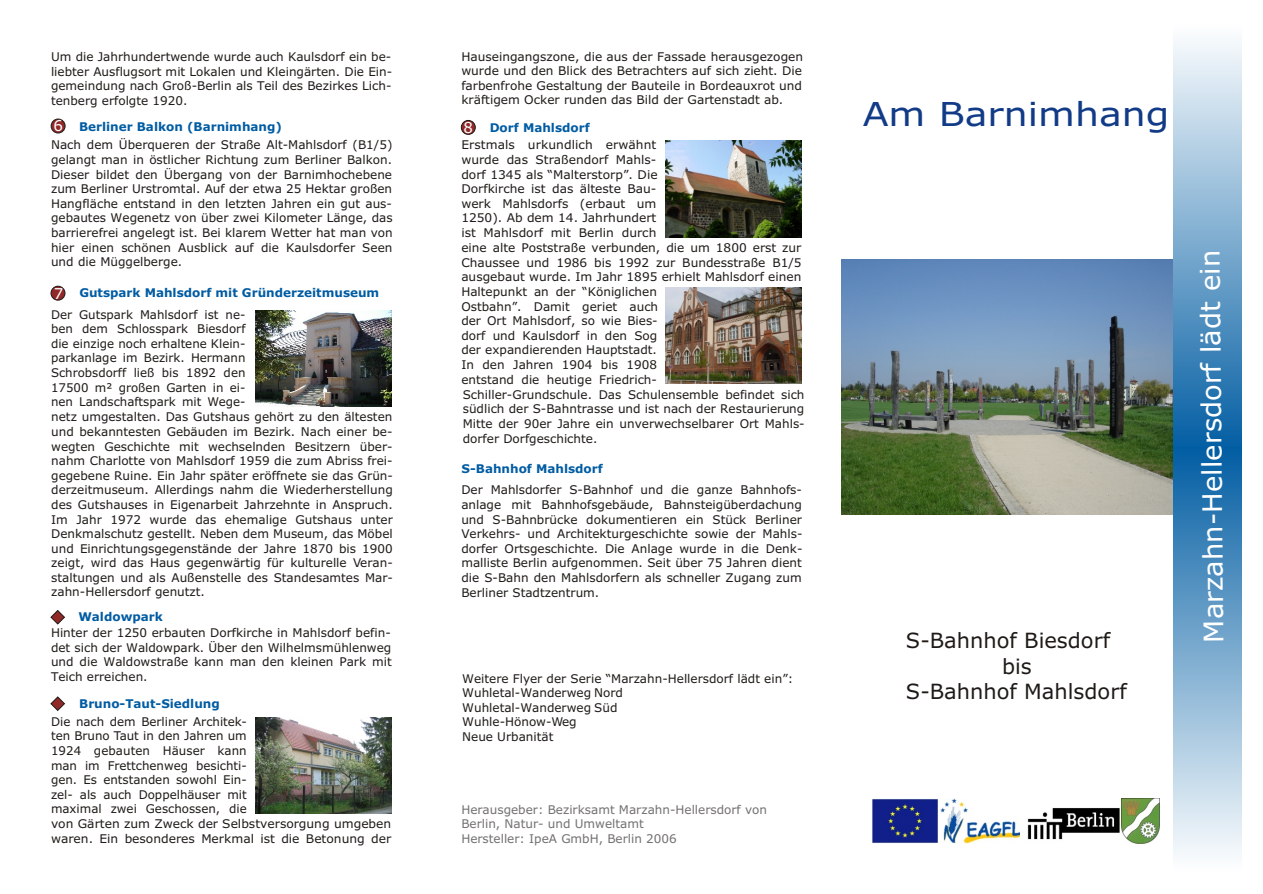
<style>
.page{position:relative;width:1263px;height:894px;background:#fff}
.page>*{position:absolute;margin:0;border:0;box-sizing:border-box;transform-origin:0 0}
.t1{font:33px "Verdana";color:#123b87;scale:1.15 1}
.t2{font:27px "Verdana";color:#fff}
.t3{font:21px "Verdana";color:#1f1a17}
.t4{font:15px "Verdana";color:#fff}
.t5{font:12px/14.5px "Verdana";color:#1f1a17;text-align:justify}
.t6{font:700 12px "Verdana";color:#005ca3}
.t7{font:12px/14.5px "Verdana";color:#737070}
</style>
<div class="page">
<img style="left:665px;top:287px;width:136px;height:97px">
<img style="left:665px;top:141px;width:136px;height:96px">
<img style="left:842px;top:259px;width:332px;height:255px">
<img style="left:872px;top:799px;width:66px;height:44px">
<img style="left:940px;top:798px;width:80px;height:46px">
<img style="left:1027px;top:798px;width:95px;height:42px">
<img style="left:1122px;top:798px;width:38px;height:46px">
<svg style="left:51px;top:610px;width:14px;height:14px"></svg>
<div style="left:461px;top:120px;width:14px;height:15px;background:#912929;border:1px solid #1f1a17;border-radius:50%"></div>
<svg style="left:51px;top:697px;width:14px;height:14px"></svg>
<div style="left:1174px;top:22px;width:68px;height:429px;background:linear-gradient(to bottom,#fff,#025da3)"></div>
<div style="left:1174px;top:448px;width:68px;height:425px;background:linear-gradient(to bottom,#025da3,#fff)"></div>
<div style="left:51px;top:119px;width:14px;height:14px;background:#912929;border:1px solid #1f1a17;border-radius:50%"></div>
<div style="left:51px;top:286px;width:14px;height:14px;background:#912929;border:1px solid #1f1a17;border-radius:50%"></div>
<img style="left:255px;top:717px;width:136px;height:97px">
<img style="left:255px;top:310px;width:136px;height:97px">
<p class="t5" style="left:51px;top:51px;width:343px">Um die Jahrhundertwende wurde auch Kaulsdorf ein be&shy;liebter Ausflugsort mit Lokalen und Kleingärten. Die Ein&shy;gemeindung nach Groß-Berlin als Teil des Bezirkes Lich&shy;tenberg erfolgte 1920.</p>
<p class="t6" style="left:79px;top:122px;width:205px">Berliner Balkon (Barnimhang)</p>
<p class="t4" style="left:53px;top:120px;width:11px">6</p>
<p class="t5" style="left:51px;top:139px;width:343px">Nach dem Überqueren der Straße Alt-Mahlsdorf (B1/5) gelangt man in östlicher Richtung zum Berliner Balkon.<br>Dieser bildet den Übergang von der Barnimhochebene zum Berliner Urstromtal. Auf der etwa 25 Hektar großen Hangfläche entstand in den letzten Jahren ein gut aus&shy;gebautes Wegenetz von über zwei Kilometer Länge, das barrierefrei angelegt ist. Bei klarem Wetter hat man von hier einen schönen Ausblick auf die Kaulsdorfer Seen und die Müggelberge.</p>
<p class="t6" style="left:79px;top:288px;width:301px">Gutspark Mahlsdorf mit Gründerzeitmuseum</p>
<p class="t5" style="left:51px;top:308px;width:196px">Der Gutspark Mahlsdorf ist ne&shy;ben dem Schlosspark Biesdorf die einzige noch erhaltene Klein&shy;parkanlage im Bezirk. Hermann Schrobsdorff ließ bis 1892 den 17500 m² großen Garten in ei&shy;nen Landschaftspark mit Wege-</p>
<p class="t4" style="left:54px;top:288px;width:11px">7</p>
<p class="t5" style="left:51px;top:411px;width:343px">netz umgestalten. Das Gutshaus gehört zu den ältesten und bekanntesten Gebäuden im Bezirk. Nach einer be&shy;wegten Geschichte mit wechselnden Besitzern über&shy;nahm Charlotte von Mahlsdorf 1959 die zum Abriss frei&shy;gegebene Ruine. Ein Jahr später eröffnete sie das Grün&shy;derzeitmuseum. Allerdings nahm die Wiederherstellung des Gutshauses in Eigenarbeit Jahrzehnte in Anspruch.<br>Im Jahr 1972 wurde das ehemalige Gutshaus unter Denkmalschutz gestellt. Neben dem Museum, das Möbel und Einrichtungsgegenstände der Jahre 1870 bis 1900 zeigt, wird das Haus gegenwärtig für kulturelle Veran&shy;staltungen und als Außenstelle des Standesamtes Mar&shy;zahn-Hellersdorf genutzt.</p>
<p class="t6" style="left:78px;top:612px;width:86px">Waldowpark</p>
<p class="t5" style="left:51px;top:626px;width:342px">Hinter der 1250 erbauten Dorfkirche in Mahlsdorf befin&shy;det sich der Waldowpark. Über den Wilhelmsmühlenweg und die Waldowstraße kann man den kleinen Park mit Teich erreichen.</p>
<p class="t5" style="left:51px;top:715px;width:197px">Die nach dem Berliner Architek&shy;ten Bruno Taut in den Jahren um 1924 gebauten Häuser kann man im Frettchenweg besichti&shy;gen. Es entstanden sowohl Ein&shy;zel- als auch Doppelhäuser mit maximal zwei Geschossen, die</p>
<p class="t6" style="left:79px;top:699px;width:142px">Bruno-Taut-Siedlung</p>
<p class="t5" style="left:51px;top:818px;width:342px">von Gärten zum Zweck der Selbstversorgung umgeben waren. Ein besonderes Merkmal ist die Betonung der</p>
<p class="t5" style="left:461px;top:50px;width:343px">Hauseingangszone, die aus der Fassade herausgezogen wurde und den Blick des Betrachters auf sich zieht. Die farbenfrohe Gestaltung der Bauteile in Bordeauxrot und kräftigem Ocker runden das Bild der Gartenstadt ab.</p>
<p class="t4" style="left:464px;top:121px;width:11px">8</p>
<p class="t6" style="left:490px;top:122px;width:102px">Dorf Mahlsdorf</p>
<p class="t5" style="left:461px;top:139px;width:198px">Erstmals urkundlich erwähnt wurde das Straßendorf Mahls&shy;dorf 1345 als “Malterstorp”. Die Dorfkirche ist das älteste Bau&shy;werk Mahlsdorfs (erbaut um 1250). Ab dem 14. Jahrhundert ist Mahlsdorf mit Berlin durch</p>
<p class="t5" style="left:461px;top:241px;width:345px;text-align:left">eine alte Poststraße verbunden, die um 1800 erst zur Chaussee und 1986 bis 1992 zur Bundesstraße B1/5 ausgebaut wurde. Im Jahr 1895 erhielt Mahlsdorf einen Haltepunkt an der “Königlichen<br>Ostbahn”. Damit geriet auch<br>der Ort Mahlsdorf, so wie Bies-<br>dorf und Kaulsdorf in den Sog<br>der expandierenden Hauptstadt.<br>In den Jahren 1904 bis 1908<br>entstand die heutige Friedrich-<br>Schiller-Grundschule. Das Schulensemble befindet sich südlich der S-Bahntrasse und ist nach der Restaurierung Mitte der 90er Jahre ein unverwechselbarer Ort Mahls&shy;dorfer Dorfgeschichte.</p>
<p class="t6" style="left:462px;top:464px;width:143px">S-Bahnhof Mahlsdorf</p>
<p class="t5" style="left:461px;top:484px;width:343px">Der Mahlsdorfer S-Bahnhof und die ganze Bahnhofs&shy;anlage mit Bahnhofsgebäude, Bahnsteigüberdachung und S-Bahnbrücke dokumentieren ein Stück Berliner Verkehrs- und Architekturgeschichte sowie der Mahls&shy;dorfer Ortsgeschichte. Die Anlage wurde in die Denk&shy;malliste Berlin aufgenommen. Seit über 75 Jahren dient die S-Bahn den Mahlsdorfern als schneller Zugang zum Berliner Stadtzentrum.</p>
<p class="t5" style="left:462px;top:672px;width:333px;text-align:left">Weitere Flyer der Serie “Marzahn-Hellersdorf lädt ein”:<br>Wuhletal-Wanderweg Nord<br>Wuhletal-Wanderweg Süd<br>Wuhle-Hönow-Weg<br>Neue Urbanität</p>
<p class="t7" style="left:461px;top:803px;width:307px">Herausgeber: Bezirksamt Marzahn-Hellersdorf von<br>Berlin, Natur- und Umweltamt<br>Hersteller: IpeA GmbH, Berlin 2006</p>
<h1 class="t1" style="left:863px;top:100px;width:268px">Am Barnimhang</h1>
<h3 class="t3" style="left:906px;top:632px;width:206px">S-Bahnhof Biesdorf</h3>
<h3 class="t3" style="left:1002px;top:658px;width:31px">bis</h3>
<h3 class="t3" style="left:906px;top:683px;width:222px">S-Bahnhof Mahlsdorf</h3>
<h2 class="t2" style="left:1204px;top:643px;width:394px;rotate:-91deg">Marzahn-Hel el rsdorf äl dt e ni</h2>
</div>
